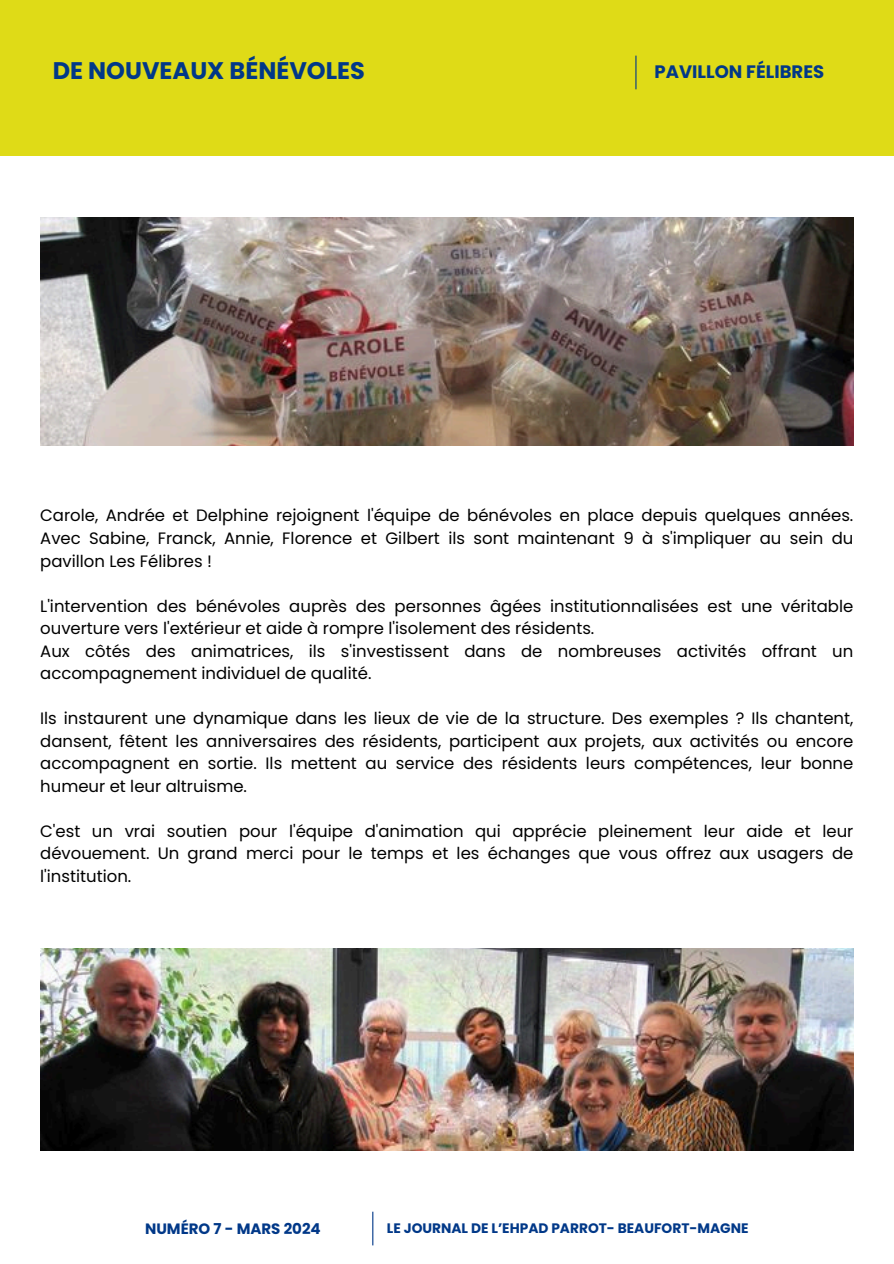
<style>
.page{position:relative;width:894px;height:1264px;background:#fff}
.page>*{position:absolute;margin:0;border:0;box-sizing:border-box;transform-origin:0 0}
.t1{font:700 24px "Poppins";color:#013888}
.t2{font:700 18px "Poppins";color:#013888}
.t3{font:16.5px/22.5px "Poppins";color:#000;text-align:justify}
.t4{font:700 15px "Poppins";color:#013888}
.t5{font:700 13.8px "Poppins";color:#013888}
</style>
<div class="page">
<div style="left:0;top:0;width:893px;height:155px;background:#dfdb17"></div>
<hr style="left:635px;top:56px;width:1px;height:33px;background:#013888">
<img style="left:40px;top:217px;width:812px;height:228px">
<img style="left:40px;top:948px;width:812px;height:202px">
<hr style="left:372px;top:1211px;width:1px;height:34px;background:#013888">
<h3 class="t1" style="left:53px;top:54px;width:314px">DE NOUVEAUX BÉNÉVOLES</h3>
<p class="t2" style="left:654px;top:59px;width:171px">PAVILLON FÉLIBRES</p>
<p class="t3" style="left:40px;top:504px;width:814px">Carole, Andrée et Delphine rejoignent l'équipe de bénévoles en place depuis quelques années.<br>Avec Sabine, Franck, Annie, Florence et Gilbert ils sont maintenant 9 à s'impliquer au sein du pavillon Les Félibres !</p>
<h3 class="t3" style="left:40px;top:594px;width:814px;text-align:left">L'intervention des bénévoles auprès des personnes âgées institutionnalisées est une véritable ouverture vers l'extérieur et aide à rompre l'isolement des résidents.<br>Aux côtés des animatrices, ils s'investissent dans de nombreuses activités offrant un accompagnement individuel de qualité.</h3>
<h3 class="t3" style="left:40px;top:707px;width:814px">Ils instaurent une dynamique dans les lieux de vie de la structure. Des exemples ? Ils chantent, dansent, fêtent les anniversaires des résidents, participent aux projets, aux activités ou encore accompagnent en sortie. Ils mettent au service des résidents leurs compétences, leur bonne humeur et leur altruisme.</h3>
<h3 class="t3" style="left:40px;top:819px;width:814px">C'est un vrai soutien pour l'équipe d'animation qui apprécie pleinement leur aide et leur dévouement. Un grand merci pour le temps et les échanges que vous offrez aux usagers de l'institution.</h3>
<p class="t4" style="left:145px;top:1218px;width:177px">NUMÉRO 7 - MARS 2024</p>
<p class="t5" style="left:387px;top:1218px;width:363px">LE JOURNAL DE L’EHPAD PARROT- BEAUFORT-MAGNE</p>
</div>
